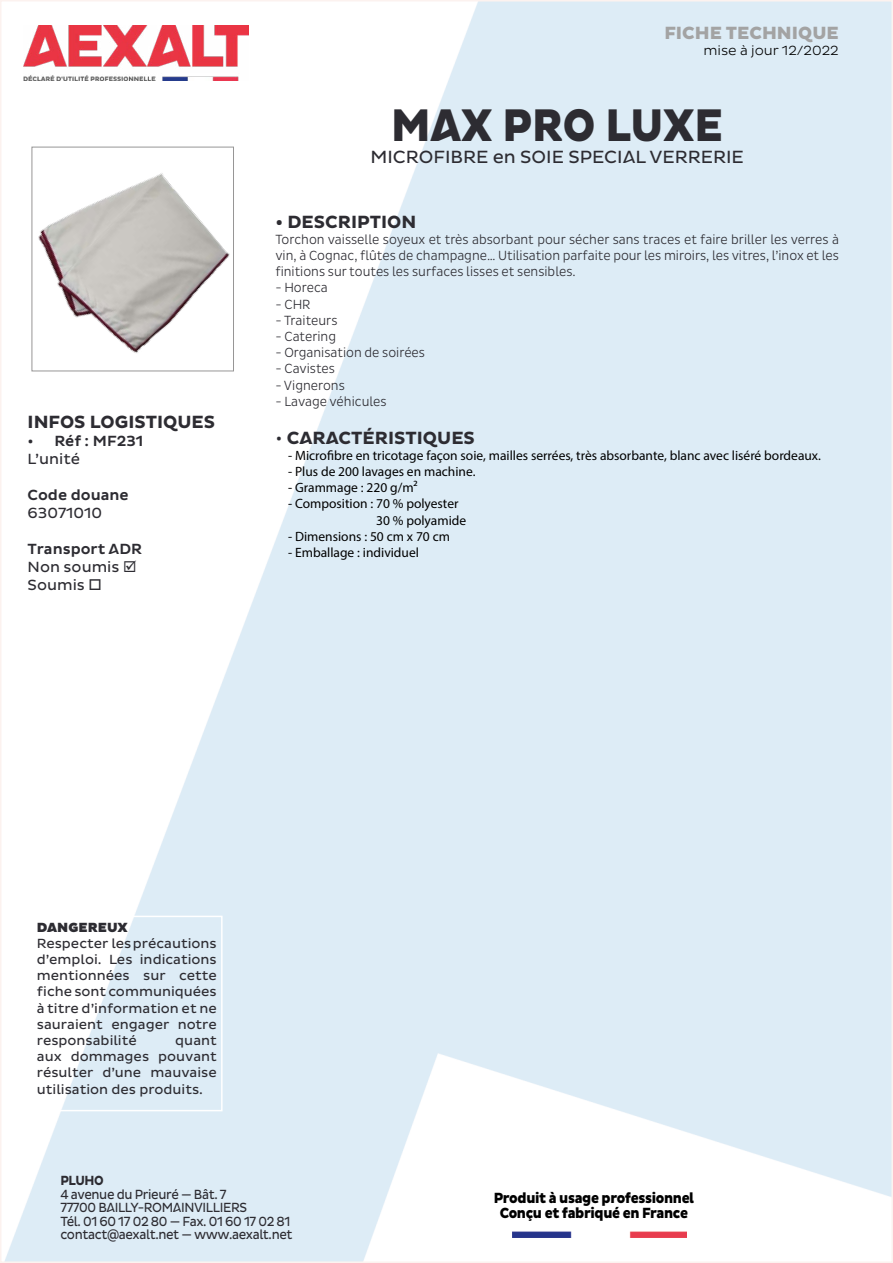
<style>
.page{position:relative;width:893px;height:1263px;background:#fff}
.page>*{position:absolute;margin:0;border:0;box-sizing:border-box;transform-origin:0 0}
.t1{font:46.5px "Aexalt Heavy";color:#2d2c32;scale:.9 1}
.t2{font:18px "Aexalt MS Bold";color:#2d2c32}
.t3{font:18px "Aexalt MS Regular";color:#2d2c32}
.t4{font:18px "Aexalt Heavy";color:#a3a3a3}
.t5{font:800 15px/15px "Aexalt";letter-spacing:-.025em;color:#000;text-align:center;scale:.9 1}
.t6{font:15px "Aexalt MS Medium";color:#2d2c32}
.t7{font:15px/18px "Aexalt MS Regular";color:#2d2c32}
.t8{font:300 13.5px/16.2px "Pluto Sans Cond";color:#2d2c32;text-align:justify}
.t9{font:13.5px/16.2px "Aexalt MS Regular";letter-spacing:-.015em;color:#2d2c32;text-align:justify}
.t10{font:13.5px/16.2px "Myriad Pro";color:#000}
.t11{font:13.5px/13.5px "Aexalt MS Regular";letter-spacing:-.015em;color:#2d2c32;scale:.9 1}
.t12{font:13.5px "Aexalt MS Light";color:#000}
.t13{font:13.5px "Aexalt MS Black";color:#2d2c32}
.t14{font:13.5px "Aexalt MS Bold";letter-spacing:-.03em;color:#2d2c32;scale:.9 1}
.s1{font-family:"Aexalt MS Regular"}
</style>
<div class="page">
<img style="left:5px;top:3px;width:885px;height:1257px">
<img style="left:500px;top:1230px;width:186px;height:7px">
<div style="left:31px;top:916px;width:192px;height:195px;border:2px solid #fff"></div>
<img style="left:23px;top:25px;width:226px;height:55px">
<img style="left:34px;top:149px;width:198px;height:220px">
<div style="left:32px;top:147px;width:202px;height:224px;border:1px solid #979696"></div>
<h2 class="t4" style="left:664px;top:22px;width:176px">FICHE TECHNIQUE</h2>
<p class="t12" style="left:703px;top:43px;width:137px">mise à jour 12/2022</p>
<h2 class="t2" style="left:28px;top:412px;width:189px">INFOS LOGISTIQUES</h2>
<p class="t6" style="left:28px;top:432px;width:117px">• Réf : MF231</p>
<p class="t7" style="left:28px;top:450px;width:54px">L’unité</p>
<p class="t6" style="left:28px;top:486px;width:103px">Code douane</p>
<p class="t7" style="left:28px;top:504px;width:76px">63071010</p>
<p class="t6" style="left:28px;top:540px;width:116px">Transport ADR</p>
<p class="t7" style="left:28px;top:558px;width:110px">Non soumis ☑<br>Soumis □</p>
<h1 class="t1" style="left:391px;top:99px;width:370px">MAX PRO LUXE</h1>
<h2 class="t3" style="left:370px;top:146px;width:375px">MICROFIBRE en SOIE SPECIAL VERRERIE</h2>
<h2 class="t2" style="left:275px;top:211px;width:142px">• DESCRIPTION</h2>
<p class="t8" style="left:275px;top:231px;width:565px">Torchon vaisselle soyeux et très absorbant pour sécher sans traces et faire briller les verres à vin, à Cognac, flûtes de champagne… Utilisation parfaite pour les miroirs, les vitres, l’inox et les finitions sur toutes les surfaces lisses et sensibles.</p>
<p class="t8" style="left:275px;top:280px;width:54px">- Horeca</p>
<p class="t8" style="left:275px;top:296px;width:37px">- CHR</p>
<p class="t8" style="left:275px;top:312px;width:64px">- Traiteurs</p>
<p class="t8" style="left:275px;top:328px;width:62px">- Catering</p>
<p class="t8" style="left:275px;top:345px;width:151px">- Organisation de soirées</p>
<p class="t8" style="left:275px;top:361px;width:61px">- Cavistes</p>
<p class="t8" style="left:275px;top:377px;width:71px">- Vignerons</p>
<p class="t8" style="left:275px;top:393px;width:113px">- Lavage véhicules</p>
<h2 class="t2" style="left:275px;top:427px;width:201px"><span class="s1">•</span> CARACTÉRISTIQUES</h2>
<p class="t10" style="left:288px;top:447px;width:534px">- Microfibre en tricotage façon soie, mailles serrées, très absorbante, blanc avec liséré bordeaux.</p>
<p class="t10" style="left:288px;top:463px;width:189px">- Plus de 200 lavages en machine.</p>
<p class="t10" style="left:288px;top:479px;width:131px">- Grammage : 220 g/m²</p>
<p class="t10" style="left:376px;top:496px;width:92px;text-indent:-88px">- Composition : 70 % polyester<br>30 % polyamide</p>
<p class="t10" style="left:288px;top:528px;width:163px">- Dimensions : 50 cm x 70 cm</p>
<p class="t10" style="left:288px;top:544px;width:132px">- Emballage : individuel</p>
<p class="t13" style="left:37px;top:919px;width:92px">DANGEREUX</p>
<p class="t9" style="left:37px;top:935px;width:181px">Respecter les précautions d’emploi. Les indications mentionnées sur cette fiche sont communiquées à titre d’information et ne sauraient engager notre responsabilité</p>
<p class="t9" style="left:37px;top:1032px;width:181px;text-indent:138px">quant aux dommages pouvant résulter d’une mauvaise utilisation des produits.</p>
<p class="t14" style="left:60px;top:1173px;width:50px">PLUHO</p>
<p class="t11" style="left:60px;top:1187px;width:260px">4 avenue du Prieuré — Bât. 7<br>77700 BAILLY-ROMAINVILLIERS<br>Tél. 01 60 17 02 80 — Fax. 01 60 17 02 81 contact@aexalt.net — www.aexalt.net</p>
<p class="t5" style="left:494px;top:1191px;width:224px">Produit à usage professionnel<br>Conçu et fabriqué en France</p>
</div>
